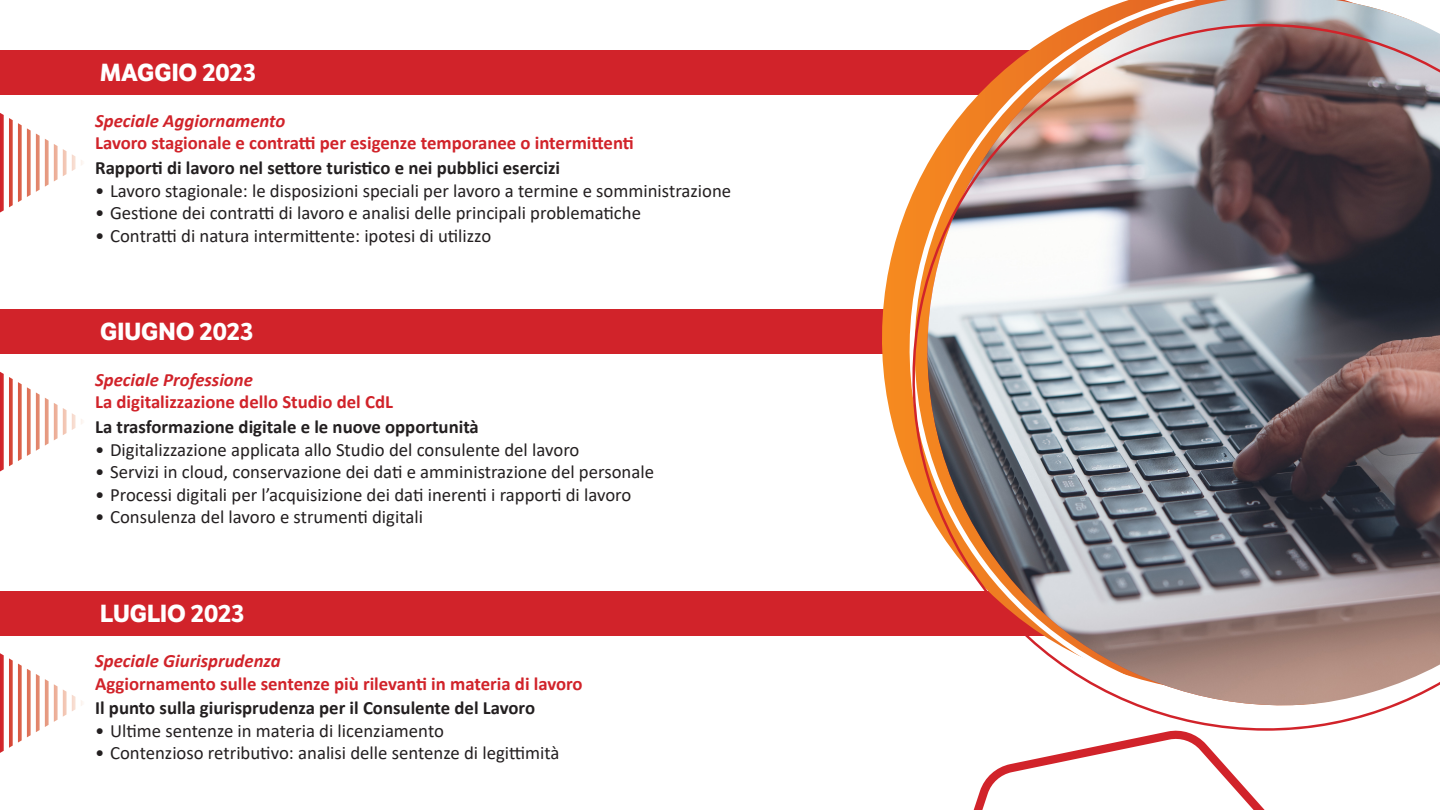
<style>
.page{position:relative;width:1440px;height:810px;background:#fff}
.page>*{position:absolute;margin:0;border:0;box-sizing:border-box;transform-origin:0 0}
.t1{font:700 24px "LFT Etica";color:#fff}
.t2{font:18.75px "Calibri";color:#231f20}
.t3{font:700 18.75px "Calibri";color:#d1232a}
.t4{font:700 18.75px "Calibri";color:#231f20}
.t5{font:italic 700 18.75px "Calibri";color:#d1232a}
</style>
<div class="page">
<svg style="left:973px;top:747px;width:292px;height:63px"></svg>
<div style="left:0;top:51px;width:1440px;height:44px;background:#d1232a"></div>
<svg style="left:0;top:113px;width:83px;height:100px"></svg>
<div style="left:0;top:309px;width:1440px;height:45px;background:#d1232a"></div>
<svg style="left:0;top:372px;width:83px;height:99px"></svg>
<div style="left:0;top:591px;width:1440px;height:44px;background:#d1232a"></div>
<svg style="left:0;top:653px;width:83px;height:100px"></svg>
<svg style="left:868px;top:0;width:520px;height:747px"></svg>
<img style="left:901px;top:12px;width:539px;height:728px">
<p class="t1" style="left:100px;top:58px;width:158px">MAGGIO 2023</p>
<p class="t5" style="left:95px;top:107px;width:192px">Speciale Aggiornamento</p>
<p class="t3" style="left:95px;top:130px;width:540px">Lavoro stagionale e contratti per esigenze temporanee o intermittenti</p>
<p class="t4" style="left:95px;top:155px;width:466px">Rapporti di lavoro nel settore turistico e nei pubblici esercizi</p>
<p class="t2" style="left:95px;top:177px;width:638px">• Lavoro stagionale: le disposizioni speciali per lavoro a termine e somministrazione</p>
<p class="t2" style="left:95px;top:200px;width:547px">• Gestione dei contratti di lavoro e analisi delle principali problematiche</p>
<p class="t2" style="left:95px;top:222px;width:398px">• Contratti di natura intermittente: ipotesi di utilizzo</p>
<p class="t1" style="left:100px;top:317px;width:155px">GIUGNO 2023</p>
<p class="t5" style="left:95px;top:366px;width:159px">Speciale Professione</p>
<p class="t3" style="left:95px;top:389px;width:299px">La digitalizzazione dello Studio del CdL</p>
<p class="t4" style="left:95px;top:414px;width:385px">La trasformazione digitale e le nuove opportunità</p>
<p class="t2" style="left:95px;top:436px;width:486px">• Digitalizzazione applicata allo Studio del consulente del lavoro</p>
<p class="t2" style="left:95px;top:459px;width:560px">• Servizi in cloud, conservazione dei dati e amministrazione del personale</p>
<p class="t2" style="left:95px;top:481px;width:538px">• Processi digitali per l’acquisizione dei dati inerenti i rapporti di lavoro</p>
<p class="t2" style="left:95px;top:504px;width:329px">• Consulenza del lavoro e strumenti digitali</p>
<p class="t1" style="left:100px;top:599px;width:146px">LUGLIO 2023</p>
<p class="t5" style="left:95px;top:648px;width:187px">Speciale Giurisprudenza</p>
<p class="t3" style="left:95px;top:670px;width:489px">Aggiornamento sulle sentenze più rilevanti in materia di lavoro</p>
<p class="t4" style="left:95px;top:695px;width:442px">Il punto sulla giurisprudenza per il Consulente del Lavoro</p>
<p class="t2" style="left:95px;top:718px;width:350px">• Ultime sentenze in materia di licenziamento</p>
<p class="t2" style="left:95px;top:740px;width:466px">• Contenzioso retributivo: analisi delle sentenze di legittimità</p>
</div>
